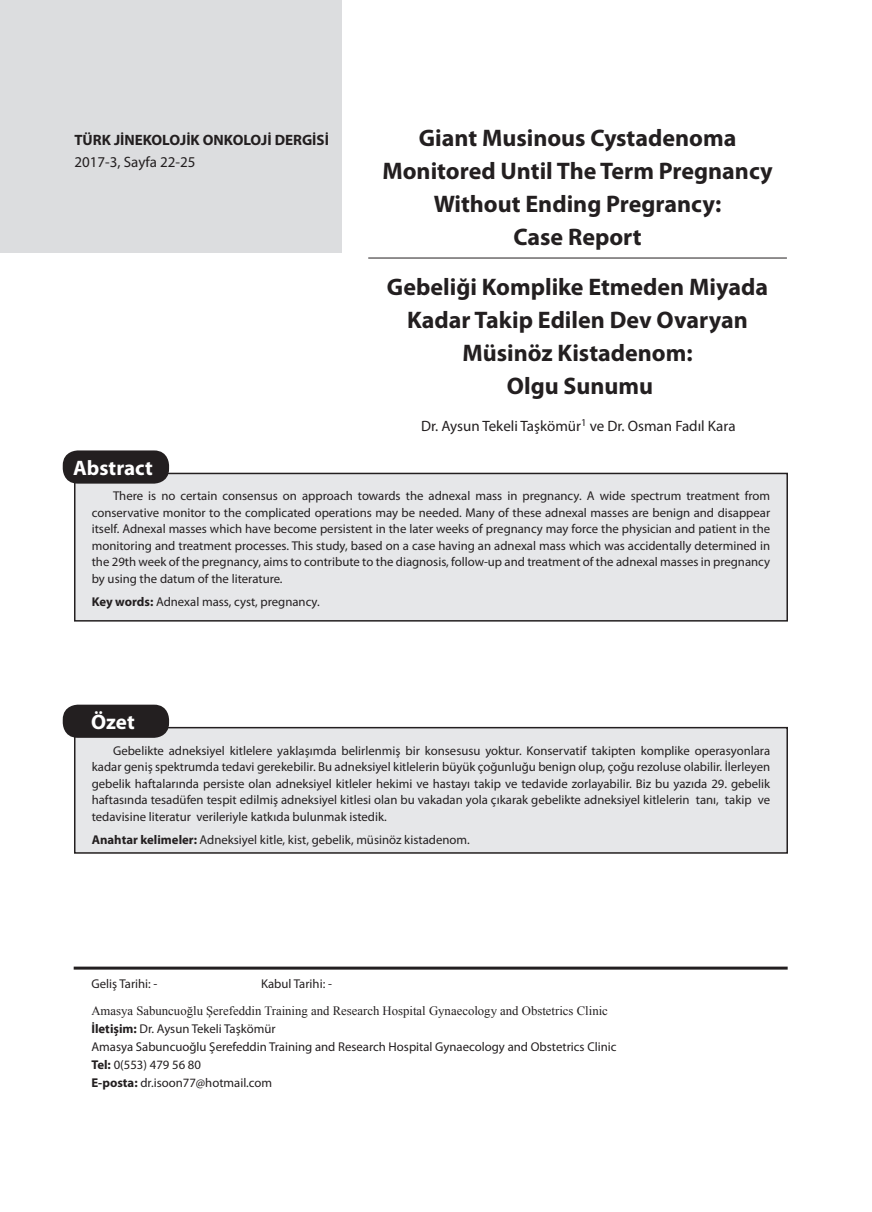
<style>
.page{position:relative;width:872px;height:1212px;background:#fff}
.page>*{position:absolute;margin:0;border:0;box-sizing:border-box;transform-origin:0 0}
.t1{font:700 24px/33px "Myriad Pro";color:#231f20;text-align:center}
.t2{font:700 21px "Myriad Pro";color:#fff}
.t3{font:15px "Myriad Pro";color:#231f20}
.t4{font:700 15px "Myriad Pro";color:#231f20}
.t5{font:12.75px/16.5px "Myriad Pro";color:#231f20;text-align:justify}
.t6{font:12.75px "Times New Roman";color:#231f20}
.s1{font-weight:700}
.s2{font-family:"Myriad";font-weight:700}
</style>
<div class="page">
<div style="left:0;top:0;width:342px;height:252px;background:#dcdddf"></div>
<hr style="left:74px;top:966px;width:713px;height:3px;background:#231f20">
<div style="left:75px;top:473px;width:712px;height:148px;background:#e6e7e9"></div>
<div style="left:74px;top:473px;width:714px;height:148px;border:2px solid #231f20"></div>
<div style="left:75px;top:728px;width:712px;height:125px;background:#e6e7e9"></div>
<div style="left:74px;top:727px;width:714px;height:127px;border:2px solid #231f20"></div>
<div style="left:63px;top:450px;width:106px;height:34px;background:#231f20;border-radius:15px"></div>
<div style="left:63px;top:705px;width:106px;height:33px;background:#231f20;border-radius:15px"></div>
<hr style="left:368px;top:258px;width:419px;height:1px;background:#231f20">
<p class="t4" style="left:74px;top:130px;width:256px">TÜRK JİNEKOLOJİK ONKOLOJİ DERGİSİ</p>
<p class="t3" style="left:74px;top:153px;width:123px">2017-3, Sayfa 22-25</p>
<h2 class="t2" style="left:73px;top:454px;width:81px">Abstract</h2>
<h1 class="t1" style="left:382px;top:120px;width:392px">Giant Musinous Cystadenoma<br>Monitored Until The Term Pregnancy<br>Without Ending Pregrancy:<br>Case Report</h1>
<h1 class="t1" style="left:387px;top:270px;width:383px">Gebeliği Komplike Etmeden Miyada<br>Kadar Takip Edilen Dev Ovaryan<br>Müsinöz Kistadenom:<br>Olgu Sunumu</h1>
<p class="t3" style="left:421px;top:417px;width:316px">Dr. Aysun Tekeli Taşkömür<sup>1</sup> ve Dr. Osman Fadıl Kara</p>
<p class="t5" style="left:92px;top:488px;width:680px;text-indent:21px">There is no certain consensus on approach towards the adnexal mass in pregnancy. A wide spectrum treatment from conservative monitor to the complicated operations may be needed. Many of these adnexal masses are benign and disappear itself. Adnexal masses which have become persistent in the later weeks of pregnancy may force the physician and patient in the monitoring and treatment processes. This study, based on a case having an adnexal mass which was accidentally determined in the 29th week of the pregnancy, aims to contribute to the diagnosis, follow-up and treatment of the adnexal masses in pregnancy by using the datum of the literature.</p>
<p class="t5" style="left:92px;top:593px;width:229px"><span class="s1">Key words:</span> Adnexal mass, cyst, pregnancy.</p>
<h2 class="t2" style="left:91px;top:708px;width:45px">Özet</h2>
<p class="t5" style="left:92px;top:742px;width:680px;text-indent:21px">Gebelikte adneksiyel kitlelere yaklaşımda belirlenmiş bir konsesusu yoktur. Konservatif takipten komplike operasyonlara kadar geniş spektrumda tedavi gerekebilir. Bu adneksiyel kitlelerin büyük çoğunluğu benign olup, çoğu rezoluse olabilir. İlerleyen gebelik haftalarında persiste olan adneksiyel kitleler hekimi ve hastayı takip ve tedavide zorlayabilir. Biz bu yazıda 29. gebelik haftasında tesadüfen tespit edilmiş adneksiyel kitlesi olan bu vakadan yola çıkarak gebelikte adneksiyel kitlelerin tanı, takip ve tedavisine literatur verileriyle katkıda bulunmak istedik.</p>
<p class="t5" style="left:92px;top:831px;width:379px"><span class="s1">Anahtar kelimeler:</span> Adneksiyel kitle, kist, gebelik, müsinöz kistadenom.</p>
<p class="t5" style="left:91px;top:975px;width:68px">Geliş Tarihi: -</p>
<p class="t5" style="left:261px;top:975px;width:72px">Kabul Tarihi: -</p>
<p class="t6" style="left:91px;top:1002px;width:518px">Amasya Sabuncuoğlu Şerefeddin Training and Research Hospital Gynaecology and Obstetrics Clinic</p>
<p class="t5" style="left:91px;top:1019px;width:526px;line-height:18px;text-align:left"><span class="s2">İletişim:</span> Dr. Aysun Tekeli Taşkömür<br>Amasya Sabuncuoğlu Şerefeddin Training and Research Hospital Gynaecology and Obstetrics Clinic <span class="s1">Tel:</span> 0(553) 479 56 80<br><span class="s1">E-posta:</span> dr.isoon77@hotmail.com</p>
</div>
